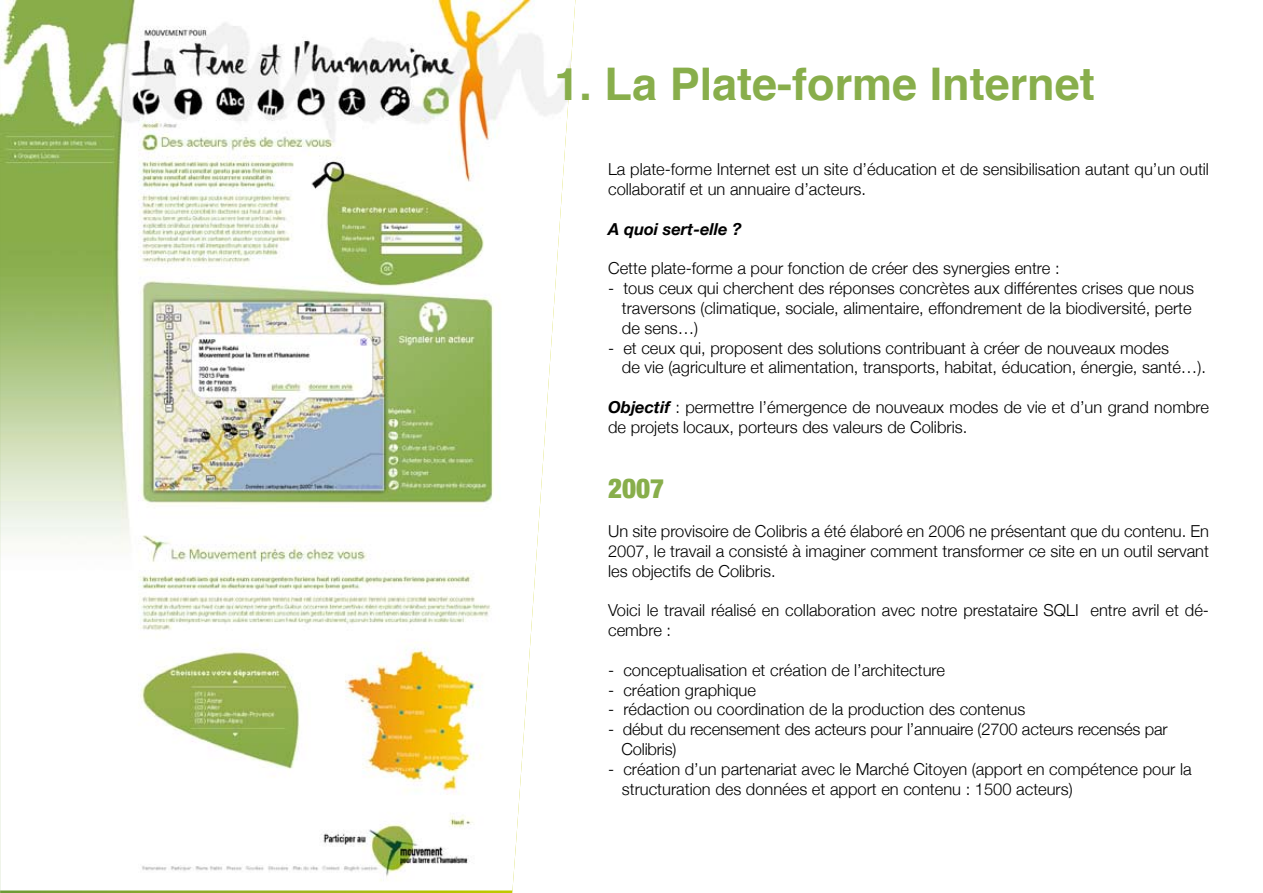
<style>
.page{position:relative;width:1263px;height:893px;background:#fff}
.page>*{position:absolute;margin:0;border:0;box-sizing:border-box;transform-origin:0 0}
.t1{font:700 45px "Helvetica";color:#88ae4b}
.t2{font:900 condensed 27px "Helvetica Neue";color:#88ae4b}
.t3{font:300 16.5px/19.8px "Helvetica Neue";color:#000}
.t4{font:italic 700 16.5px "Helvetica Neue";color:#000}
.s1{font-weight:700;font-style:italic}
</style>
<div class="page">
<img style="left:0;top:0;width:575px;height:890px">
<h1 class="t1" style="left:555px;top:47px;width:542px">1. La Plate-forme Internet</h1>
<p class="t3" style="left:608px;top:159px;width:602px">La plate-forme Internet est un site d’éducation et de sensibilisation autant qu’un outil collaboratif et un annuaire d’acteurs.</p>
<p class="t4" style="left:608px;top:219px;width:135px">A quoi sert-elle ?</p>
<p class="t3" style="left:608px;top:258px;width:453px">Cette plate-forme a pour fonction de créer des synergies entre :</p>
<p class="t3" style="left:622px;top:278px;width:574px;text-indent:-14px">- tous ceux qui cherchent des réponses concrètes aux différentes crises que nous traversons (climatique, sociale, alimentaire, effondrement de la biodiversité, perte de sens…)</p>
<p class="t3" style="left:622px;top:337px;width:586px;text-indent:-14px">- et ceux qui, proposent des solutions contribuant à créer de nouveaux modes<br>de vie (agriculture et alimentation, transports, habitat, éducation, énergie, santé…).</p>
<p class="t3" style="left:608px;top:397px;width:602px"><span class="s1">Objectif</span> : permettre l’émergence de nouveaux modes de vie et d’un grand nombre de projets locaux, porteurs des valeurs de Colibris.</p>
<h2 class="t2" style="left:608px;top:471px;width:58px">2007</h2>
<p class="t3" style="left:608px;top:521px;width:602px;text-align:justify">Un site provisoire de Colibris a été élaboré en 2006 ne présentant que du contenu. En 2007, le travail a consisté à imaginer comment transformer ce site en un outil servant les objectifs de Colibris.</p>
<p class="t3" style="left:608px;top:600px;width:602px">Voici le travail réalisé en collaboration avec notre prestataire SQLI entre avril et dé&shy;cembre :</p>
<p class="t3" style="left:608px;top:660px;width:338px">- conceptualisation et création de l’architecture</p>
<p class="t3" style="left:608px;top:679px;width:149px">- création graphique</p>
<p class="t3" style="left:608px;top:699px;width:419px">- rédaction ou coordination de la production des contenus</p>
<p class="t3" style="left:621px;top:719px;width:548px;text-indent:-13px">- début du recensement des acteurs pour l’annuaire (2700 acteurs recensés par<br>Colibris)</p>
<p class="t3" style="left:622px;top:759px;width:571px;text-indent:-14px">- création d’un partenariat avec le Marché Citoyen (apport en compétence pour la structuration des données et apport en contenu : 1500 acteurs)</p>
</div>
